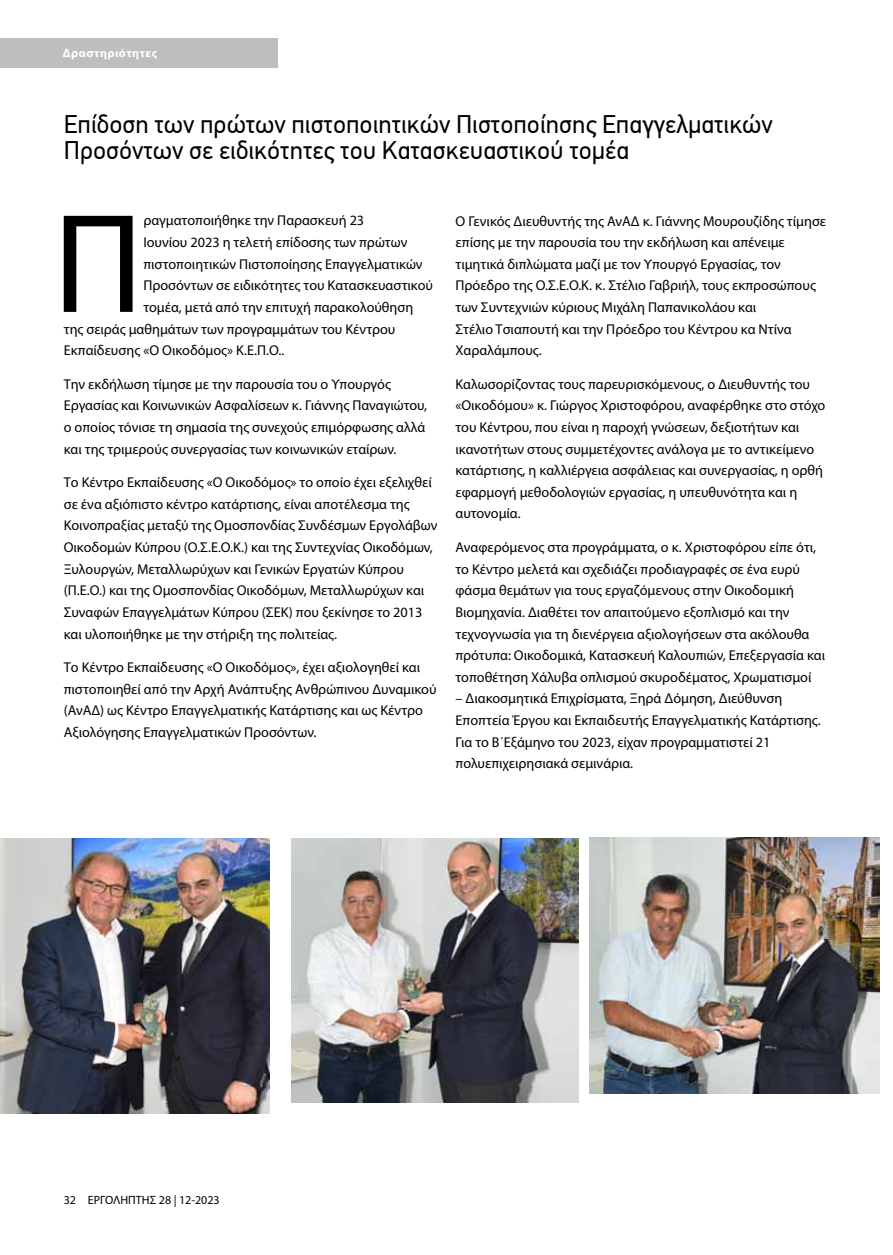
<style>
.page{position:relative;width:893px;height:1255px;background:#fff}
.page>*{position:absolute;margin:0;border:0;box-sizing:border-box;transform-origin:0 0}
.t1{font:142.5px "Myriad Pro";color:#000}
.t2{font:25.5px/25.5px "PF Din Text Pro";color:#000}
.t3{font:14.25px/21.6px "Myriad Pro";color:#000}
.t4{font:12px "Myriad Pro";color:#000}
.t5{font:700 12px "Myriad Pro";letter-spacing:.04em;color:#fff}
</style>
<div class="page">
<div style="left:0;top:39px;width:278px;height:29px;background:#bcbec0"></div>
<img style="left:291px;top:838px;width:287px;height:263px">
<img style="left:0;top:838px;width:269px;height:275px">
<img style="left:589px;top:837px;width:291px;height:256px">
<p class="t5" style="left:63px;top:45px;width:96px">Δραστηριότητες</p>
<h2 class="t2" style="left:64px;top:112px;width:710px">Επίδοση των πρώτων πιστοποιητικών Πιστοποίησης Επαγγελματικών<br>Προσόντων σε ειδικότητες του Κατασκευαστικού τομέα</h2>
<h1 class="t1" style="left:53px;top:176px;width:92px">Π</h1>
<p class="t3" style="left:143px;top:210px;width:222px">ραγματοποιήθηκε την Παρασκευή 23</p>
<p class="t3" style="left:143px;top:231px;width:265px">Ιουνίου 2023 η τελετή επίδοσης των πρώτων</p>
<p class="t3" style="left:143px;top:253px;width:281px">πιστοποιητικών Πιστοποίησης Επαγγελματικών</p>
<p class="t3" style="left:143px;top:274px;width:291px">Προσόντων σε ειδικότητες του Κατασκευαστικού</p>
<p class="t3" style="left:143px;top:296px;width:271px">τομέα, μετά από την επιτυχή παρακολούθηση</p>
<p class="t3" style="left:64px;top:318px;width:333px">της σειράς μαθημάτων των προγραμμάτων του Κέντρου</p>
<p class="t3" style="left:64px;top:339px;width:222px">Εκπαίδευσης «Ο Οικοδόμος» Κ.Ε.Π.Ο..</p>
<p class="t3" style="left:64px;top:373px;width:365px">Την εκδήλωση τίμησε με την παρουσία του ο Υπουργός Εργασίας και Κοινωνικών Ασφαλίσεων κ. Γιάννης Παναγιώτου, ο οποίος τόνισε τη σημασία της συνεχούς επιμόρφωσης αλλά και της τριμερούς συνεργασίας των κοινωνικών εταίρων.</p>
<p class="t3" style="left:64px;top:471px;width:375px">Το Κέντρο Εκπαίδευσης «Ο Οικοδόμος» το οποίο έχει εξελιχθεί σε ένα αξιόπιστο κέντρο κατάρτισης, είναι αποτέλεσμα της Κοινοπραξίας μεταξύ της Ομοσπονδίας Συνδέσμων Εργολάβων Οικοδομών Κύπρου (Ο.Σ.Ε.Ο.Κ.) και της Συντεχνίας Οικοδόμων, Ξυλουργών, Μεταλλωρύχων και Γενικών Εργατών Κύπρου (Π.Ε.Ο.) και της Ομοσπονδίας Οικοδόμων, Μεταλλωρύχων και Συναφών Επαγγελμάτων Κύπρου (ΣΕΚ) που ξεκίνησε το 2013 και υλοποιήθηκε με την στήριξη της πολιτείας.</p>
<p class="t3" style="left:64px;top:656px;width:374px">Το Κέντρο Εκπαίδευσης «Ο Οικοδόμος», έχει αξιολογηθεί και πιστοποιηθεί από την Αρχή Ανάπτυξης Ανθρώπινου Δυναμικού (ΑνΑΔ) ως Κέντρο Επαγγελματικής Κατάρτισης και ως Κέντρο Αξιολόγησης Επαγγελματικών Προσόντων.</p>
<p class="t3" style="left:455px;top:210px;width:372px">Ο Γενικός Διευθυντής της ΑνΑΔ κ. Γιάννης Μουρουζίδης τίμησε επίσης με την παρουσία του την εκδήλωση και απένειμε τιμητικά διπλώματα μαζί με τον Υπουργό Εργασίας, τον Πρόεδρο της Ο.Σ.Ε.Ο.Κ. κ. Στέλιο Γαβριήλ, τους εκπροσώπους των Συντεχνιών κύριους Μιχάλη Παπανικολάου και<br>Στέλιο Τσιαπουτή και την Πρόεδρο του Κέντρου κα Ντίνα Χαραλάμπους.</p>
<p class="t3" style="left:455px;top:373px;width:371px">Καλωσορίζοντας τους παρευρισκόμενους, ο Διευθυντής του «Οικοδόμου» κ. Γιώργος Χριστοφόρου, αναφέρθηκε στο στόχο του Κέντρου, που είναι η παροχή γνώσεων, δεξιοτήτων και ικανοτήτων στους συμμετέχοντες ανάλογα με το αντικείμενο κατάρτισης, η καλλιέργεια ασφάλειας και συνεργασίας, η ορθή εφαρμογή μεθοδολογιών εργασίας, η υπευθυνότητα και η αυτονομία.</p>
<p class="t3" style="left:455px;top:536px;width:371px">Αναφερόμενος στα προγράμματα, ο κ. Χριστοφόρου είπε ότι, το Κέντρο μελετά και σχεδιάζει προδιαγραφές σε ένα ευρύ φάσμα θεμάτων για τους εργαζόμενους στην Οικοδομική Βιομηχανία. Διαθέτει τον απαιτούμενο εξοπλισμό και την τεχνογνωσία για τη διενέργεια αξιολογήσεων στα ακόλουθα πρότυπα: Οικοδομικά, Κατασκευή Καλουπιών, Επεξεργασία και τοποθέτηση Χάλυβα οπλισμού σκυροδέματος, Χρωματισμοί</p>
<p class="t3" style="left:455px;top:687px;width:367px">– Διακοσμητικά Επιχρίσματα, Ξηρά Δόμηση, Διεύθυνση Εποπτεία Έργου και Εκπαιδευτής Επαγγελματικής Κατάρτισης.<br>Για το Β΄Εξάμηνο του 2023, είχαν προγραμματιστεί 21 πολυεπιχειρησιακά σεμινάρια.</p>
<p class="t4" style="left:64px;top:1192px;width:157px">32 ΕΡΓΟΛΗΠΤΗΣ 28 | 12-2023</p>
</div>
